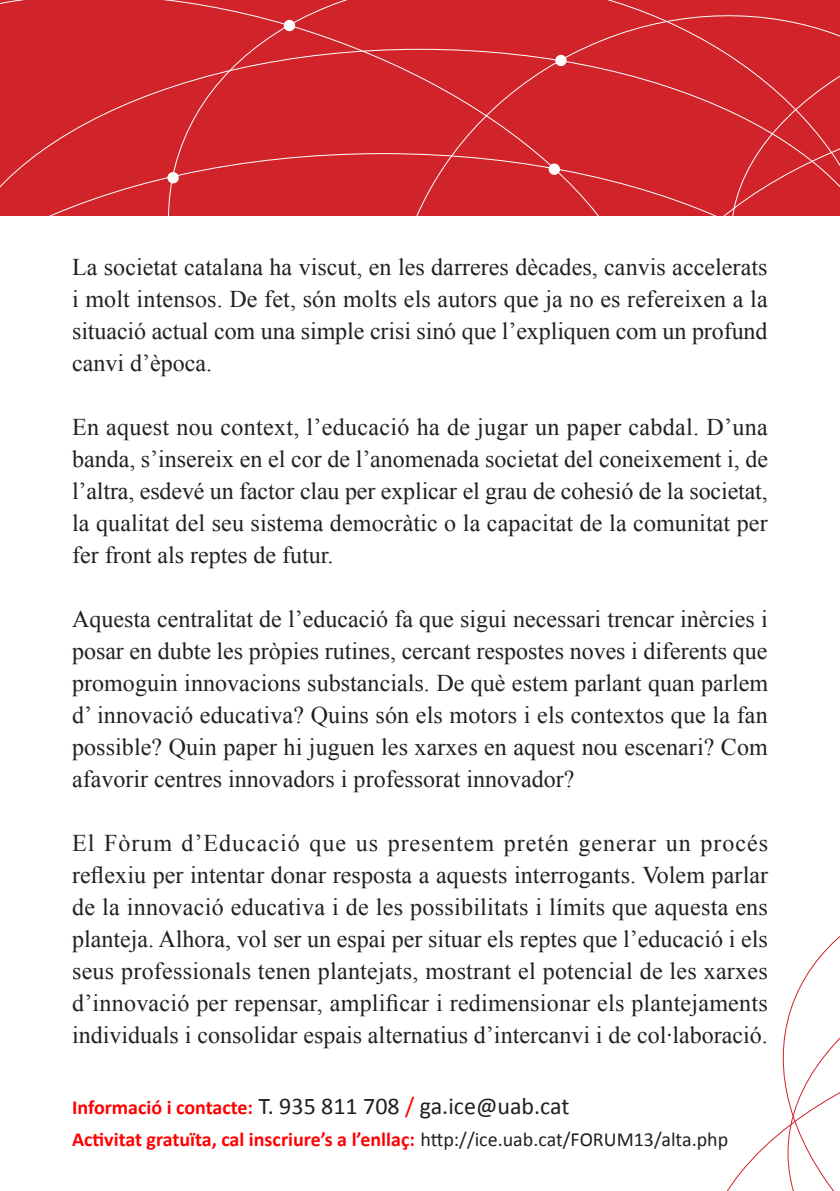
<style>
.page{position:relative;width:840px;height:1191px;background:#fff}
.page>*{position:absolute;margin:0;border:0;box-sizing:border-box;transform-origin:0 0}
.t1{font:24px/32px "Times New Roman";color:#231f20;text-align:justify}
.t2{font:24px "Calibri";color:#231f20}
.t3{font:700 20px "Calibri";color:#f00}
.s1{font-weight:700;font-size:20px;color:#f00}
.s2{color:#f00}
.s3{font-weight:400;color:#231f20}
</style>
<div class="page">
<div style="left:0;top:0;width:135px;height:153px;background:#d1232a"></div>
<div style="left:135px;top:0;width:564px;height:153px;background:#d1232a"></div>
<div style="left:0;top:153px;width:699px;height:63px;background:#d1232a"></div>
<div style="left:167px;top:172px;width:12px;height:11px;background:#fff;border-radius:50%"></div>
<div style="left:283px;top:20px;width:12px;height:11px;background:#fff;border-radius:50%"></div>
<div style="left:555px;top:55px;width:11px;height:11px;background:#fff;border-radius:50%"></div>
<div style="left:548px;top:163px;width:11px;height:12px;background:#fff;border-radius:50%"></div>
<svg style="left:726px;top:936px;width:113px;height:255px"></svg>
<div style="left:699px;top:0;width:140px;height:216px;background:#d1232a"></div>
<p class="t1" style="left:72px;top:250px;width:696px">La societat catalana ha viscut, en les darreres dècades, canvis accelerats i molt intensos. De fet, són molts els autors que ja no es refereixen a la situació actual com una simple crisi sinó que l’expliquen com un profund canvi d’època.</p>
<p class="t1" style="left:72px;top:410px;width:697px">En aquest nou context, l’educació ha de jugar un paper cabdal. D’una banda, s’insereix en el cor de l’anomenada societat del coneixement i, de l’altra, esdevé un factor clau per explicar el grau de cohesió de la societat, la qualitat del seu sistema democràtic o la capacitat de la comunitat per fer front als reptes de futur.</p>
<p class="t1" style="left:72px;top:602px;width:697px">Aquesta centralitat de l’educació fa que sigui necessari trencar inèrcies i posar en dubte les pròpies rutines, cercant respostes noves i diferents que promoguin innovacions substancials. De què estem parlant quan parlem d’ innovació educativa? Quins són els motors i els contextos que la fan possible? Quin paper hi juguen les xarxes en aquest nou escenari? Com afavorir centres innovadors i professorat innovador?</p>
<p class="t1" style="left:72px;top:826px;width:697px">El Fòrum d’Educació que us presentem pretén generar un procés reflexiu per intentar donar resposta a aquests interrogants. Volem parlar de la innovació educativa i de les possibilitats i límits que aquesta ens planteja. Alhora, vol ser un espai per situar els reptes que l’educació i els seus professionals tenen plantejats, mostrant el potencial de les xarxes d’innovació per repensar, amplificar i redimensionar els plantejaments individuals i consolidar espais alternatius d’intercanvi i de col·laboració.</p>
<p class="t2" style="left:72px;top:1091px;width:498px"><span class="s1">Informació i contacte:</span> T. 935 811 708 <span class="s2">/</span> ga.ice@uab.cat</p>
<p class="t3" style="left:72px;top:1127px;width:657px">Activitat gratuïta, cal inscriure’s a l’enllaç: <span class="s3">http://ice.uab.cat/FORUM13/alta.php</span></p>
</div>
